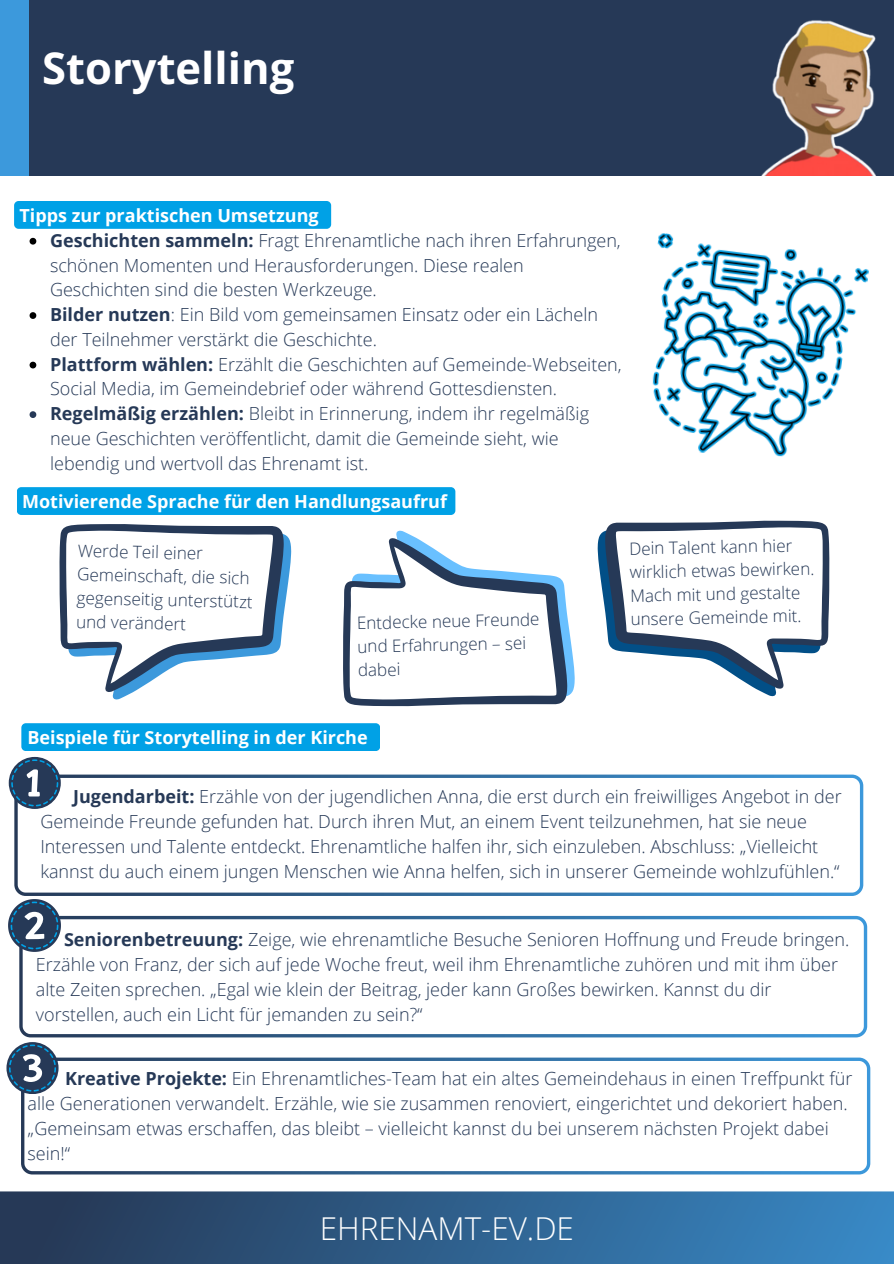
<style>
.page{position:relative;width:894px;height:1264px;background:#fff}
.page>*{position:absolute;margin:0;border:0;box-sizing:border-box;transform-origin:0 0}
.t1{font:700 43.5px "Open Sans";color:#fff}
.t2{font:300 31.5px "Open Sans";color:#fff}
.t3{font:300 18px/24.8px "Open Sans";color:#263957}
.t4{font:700 18px "Open Sans";color:#fff}
.t5{font:300 17.1px/23.5px "Open Sans";color:#263957}
.s1{font-weight:700}
</style>
<div class="page">
<svg style="left:0;top:1191px;width:893px;height:72px;background:#2f5f8c"></svg>
<div style="left:0;top:0;width:893px;height:176px;background:#263957"></div>
<div style="left:0;top:0;width:28px;height:176px;background:#3c99dc"></div>
<img style="left:761px;top:20px;width:115px;height:156px">
<svg style="left:14px;top:774px;width:849px;height:122px"></svg>
<svg style="left:9px;top:757px;width:52px;height:51px"></svg>
<svg style="left:11px;top:759px;width:47px;height:47px"></svg>
<svg style="left:19px;top:915px;width:847px;height:122px"></svg>
<svg style="left:8px;top:899px;width:53px;height:52px"></svg>
<svg style="left:21px;top:1057px;width:849px;height:117px"></svg>
<svg style="left:6px;top:1042px;width:52px;height:51px"></svg>
<svg style="left:9px;top:1044px;width:47px;height:47px"></svg>
<div style="left:21px;top:723px;width:359px;height:28px;background:#00a1e6;border-radius:5px"></div>
<div style="left:14px;top:201px;width:317px;height:28px;background:#00a1e6;border-radius:5px"></div>
<img style="left:652px;top:233px;width:217px;height:224px">
<svg style="left:30px;top:238px;width:6px;height:6px"></svg>
<svg style="left:30px;top:312px;width:6px;height:7px"></svg>
<svg style="left:30px;top:362px;width:6px;height:6px"></svg>
<svg style="left:30px;top:411px;width:6px;height:7px"></svg>
<div style="left:17px;top:487px;width:438px;height:28px;background:#00a1e6;border-radius:5px"></div>
<svg style="left:59px;top:524px;width:232px;height:175px"></svg>
<svg style="left:597px;top:520px;width:232px;height:176px"></svg>
<svg style="left:343px;top:530px;width:231px;height:176px"></svg>
<p class="t1" style="left:42px;top:38px;width:253px">Storytelling</p>
<p class="t4" style="left:19px;top:203px;width:301px">Tipps zur praktischen Umsetzung</p>
<p class="t3" style="left:50px;top:227px;width:572px"><span class="s1">Geschichten sammeln:</span> Fragt Ehrenamtliche nach ihren Erfahrungen, schönen Momenten und Herausforderungen. Diese realen<br>Geschichten sind die besten Werkzeuge.</p>
<p class="t3" style="left:50px;top:302px;width:549px"><span class="s1">Bilder nutzen</span>: Ein Bild vom gemeinsamen Einsatz oder ein Lächeln der Teilnehmer verstärkt die Geschichte.</p>
<h3 class="t3" style="left:50px;top:351px;width:573px"><span class="s1">Plattform wählen:</span> Erzählt die Geschichten auf Gemeinde-Webseiten,<br>Social Media, im Gemeindebrief oder während Gottesdiensten.</h3>
<p class="t3" style="left:50px;top:401px;width:540px"><span class="s1">Regelmäßig erzählen:</span> Bleibt in Erinnerung, indem ihr regelmäßig neue Geschichten veröffentlicht, damit die Gemeinde sieht, wie lebendig und wertvoll das Ehrenamt ist.</p>
<p class="t4" style="left:22px;top:488px;width:426px">Motivierende Sprache für den Handlungsaufruf</p>
<p class="t5" style="left:78px;top:538px;width:177px;rotate:1deg">Werde Teil einer<br>Gemeinschaft, die sich gegenseitig unterstützt und verändert</p>
<p class="t5" style="left:628px;top:536px;width:186px;rotate:-1deg">Dein Talent kann hier wirklich etwas bewirken.<br>Mach mit und gestalte</p>
<p class="t5" style="left:356px;top:610px;width:184px;rotate:-1deg">Entdecke neue Freunde</p>
<p class="t5" style="left:630px;top:606px;width:172px;rotate:-1deg">unsere Gemeinde mit.</p>
<p class="t5" style="left:357px;top:634px;width:170px;rotate:-1deg">und Erfahrungen – sei dabei</p>
<p class="t4" style="left:27px;top:724px;width:342px">Beispiele für Storytelling in der Kirche</p>
<h1 class="t3" style="left:40px;top:783px;width:802px;text-indent:33px"><span class="s1">Jugendarbeit:</span> Erzähle von der jugendlichen Anna, die erst durch ein freiwilliges Angebot in der Gemeinde Freunde gefunden hat. Durch ihren Mut, an einem Event teilzunehmen, hat sie neue Interessen und Talente entdeckt. Ehrenamtliche halfen ihr, sich einzuleben. Abschluss: „Vielleicht kannst du auch einem jungen Menschen wie Anna helfen, sich in unserer Gemeinde wohlzufühlen.“</h1>
<p class="t3" style="left:36px;top:926px;width:814px;text-indent:28px"><span class="s1">Seniorenbetreuung:</span> Zeige, wie ehrenamtliche Besuche Senioren Hoffnung und Freude bringen.<br>Erzähle von Franz, der sich auf jede Woche freut, weil ihm Ehrenamtliche zuhören und mit ihm über alte Zeiten sprechen. „Egal wie klein der Beitrag, jeder kann Großes bewirken. Kannst du dir vorstellen, auch ein Licht für jemanden zu sein?“</p>
<p class="t3" style="left:28px;top:1066px;width:826px;text-indent:37px"><span class="s1">Kreative Projekte:</span> Ein Ehrenamtliches-Team hat ein altes Gemeindehaus in einen Treffpunkt für alle Generationen verwandelt. Erzähle, wie sie zusammen renoviert, eingerichtet und dekoriert haben. „Gemeinsam etwas erschaffen, das bleibt – vielleicht kannst du bei unserem nächsten Projekt dabei sein!“</p>
<p class="t2" style="left:319px;top:1206px;width:256px">EHRENAMT-EV.DE</p>
</div>
